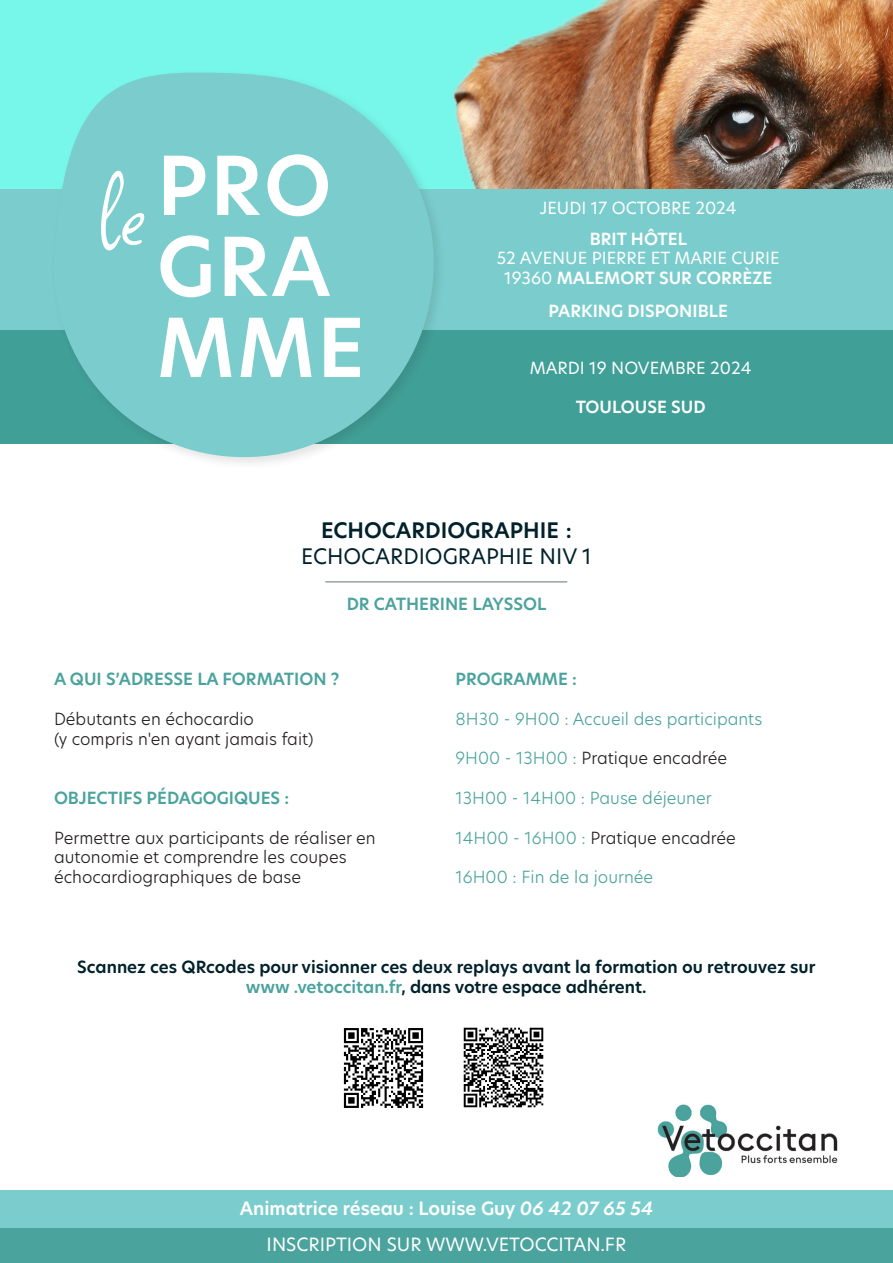
<style>
.page{position:relative;width:893px;height:1263px;background:#fff}
.page>*{position:absolute;margin:0;border:0;box-sizing:border-box;transform-origin:0 0}
.t1{font:600 79.5px/81px "New Hero";letter-spacing:.03em;color:#fff}
.t2{font:21px "New Hero";color:#00212b}
.t3{font:600 21px "New Hero";color:#00212b}
.t4{font:600 18px "New Hero";color:#fff}
.t5{font:18px "New Hero";color:#fff}
.t6{font:300 16.5px/19.8px "New Hero";color:#231f20}
.t7{font:600 16.5px/19.8px "New Hero";color:#00212b;text-align:center}
.t8{font:16.5px/19.8px "New Hero";color:#fff;text-align:center}
.t9{font:300 16.5px "New Hero";color:#4ba39d}
.t10{font:600 16.5px "New Hero";color:#4ba39d}
.t11{font:600 16.5px "New Hero";color:#fff}
.s1{font-family:"Square Peg";font-weight:400;font-size:112.5px}
.s2{font-weight:600}
.s3{color:#4ba39d}
.s4{font-style:italic}
</style>
<div class="page">
<img style="left:0;top:0;width:893px;height:189px">
<div style="left:0;top:189px;width:893px;height:142px;background:#7bcdcd"></div>
<div style="left:0;top:330px;width:893px;height:113px;background:#409f97"></div>
<div style="left:0;top:1228px;width:893px;height:35px;background:#4ba39d"></div>
<hr style="left:325px;top:581px;width:242px;height:2px;background:#00212b">
<img style="left:657px;top:1104px;width:181px;height:72px">
<div style="left:50px;top:68px;width:397px;height:402px;background:#231f20;opacity:.12"></div>
<svg style="left:47px;top:73px;width:387px;height:384px;fill:#7bcdcd"></svg>
<img style="left:343px;top:1028px;width:81px;height:80px">
<img style="left:463px;top:1027px;width:81px;height:81px">
<div style="left:0;top:1190px;width:893px;height:38px;background:#7bcdcd"></div>
<h1 class="t1" style="left:157px;top:145px;width:209px;text-indent:-57px"><span class="s1">le</span>PRO<br>GRA<br>MME</h1>
<p class="t8" style="left:540px;top:198px;width:199px">JEUDI 17 OCTOBRE 2024</p>
<p class="t11" style="left:590px;top:227px;width:99px">BRIT HÔTEL</p>
<p class="t8" style="left:497px;top:248px;width:284px">52 AVENUE PIERRE ET MARIE CURIE<br>19360 <span class="s2">MALEMORT SUR CORRÈZE</span></p>
<p class="t11" style="left:548px;top:299px;width:181px">PARKING DISPONIBLE</p>
<p class="t8" style="left:530px;top:357px;width:223px">MARDI 19 NOVEMBRE 2024</p>
<p class="t11" style="left:576px;top:396px;width:131px">TOULOUSE SUD</p>
<p class="t3" style="left:321px;top:516px;width:252px">ECHOCARDIOGRAPHIE :</p>
<p class="t2" style="left:301px;top:541px;width:292px">ECHOCARDIOGRAPHIE NIV 1</p>
<p class="t10" style="left:347px;top:593px;width:201px">DR CATHERINE LAYSSOL</p>
<p class="t10" style="left:54px;top:668px;width:287px">A QUI S’ADRESSE LA FORMATION ?</p>
<p class="t6" style="left:54px;top:708px;width:261px">Débutants en échocardio<br>(y compris n'en ayant jamais fait)</p>
<p class="t10" style="left:54px;top:786px;width:237px">OBJECTIFS PÉDAGOGIQUES :</p>
<p class="t6" style="left:54px;top:827px;width:323px">Permettre aux participants de réaliser en autonomie et comprendre les coupes échocardiographiques de base</p>
<p class="t10" style="left:455px;top:668px;width:123px">PROGRAMME :</p>
<p class="t9" style="left:455px;top:707px;width:308px">8H30 - 9H00 : Accueil des participants</p>
<p class="t6" style="left:455px;top:748px;width:273px"><span class="s3">9H00 - 13H00 :</span> Pratique encadrée</p>
<p class="t9" style="left:455px;top:786px;width:258px">13H00 - 14H00 : Pause déjeuner</p>
<p class="t6" style="left:455px;top:827px;width:282px"><span class="s3">14H00 - 16H00 :</span> Pratique encadrée</p>
<p class="t9" style="left:455px;top:866px;width:199px">16H00 : Fin de la journée</p>
<p class="t7" style="left:77px;top:957px;width:740px">Scannez ces QRcodes pour visionner ces deux replays avant la formation ou retrouvez sur <span class="s3">www .vetoccitan.fr</span>, dans votre espace adhérent.</p>
<p class="t4" style="left:240px;top:1196px;width:415px">Animatrice réseau : Louise Guy <span class="s4">06 42 07 65 54</span></p>
<p class="t5" style="left:267px;top:1232px;width:361px">INSCRIPTION SUR WWW.VETOCCITAN.FR</p>
</div>
